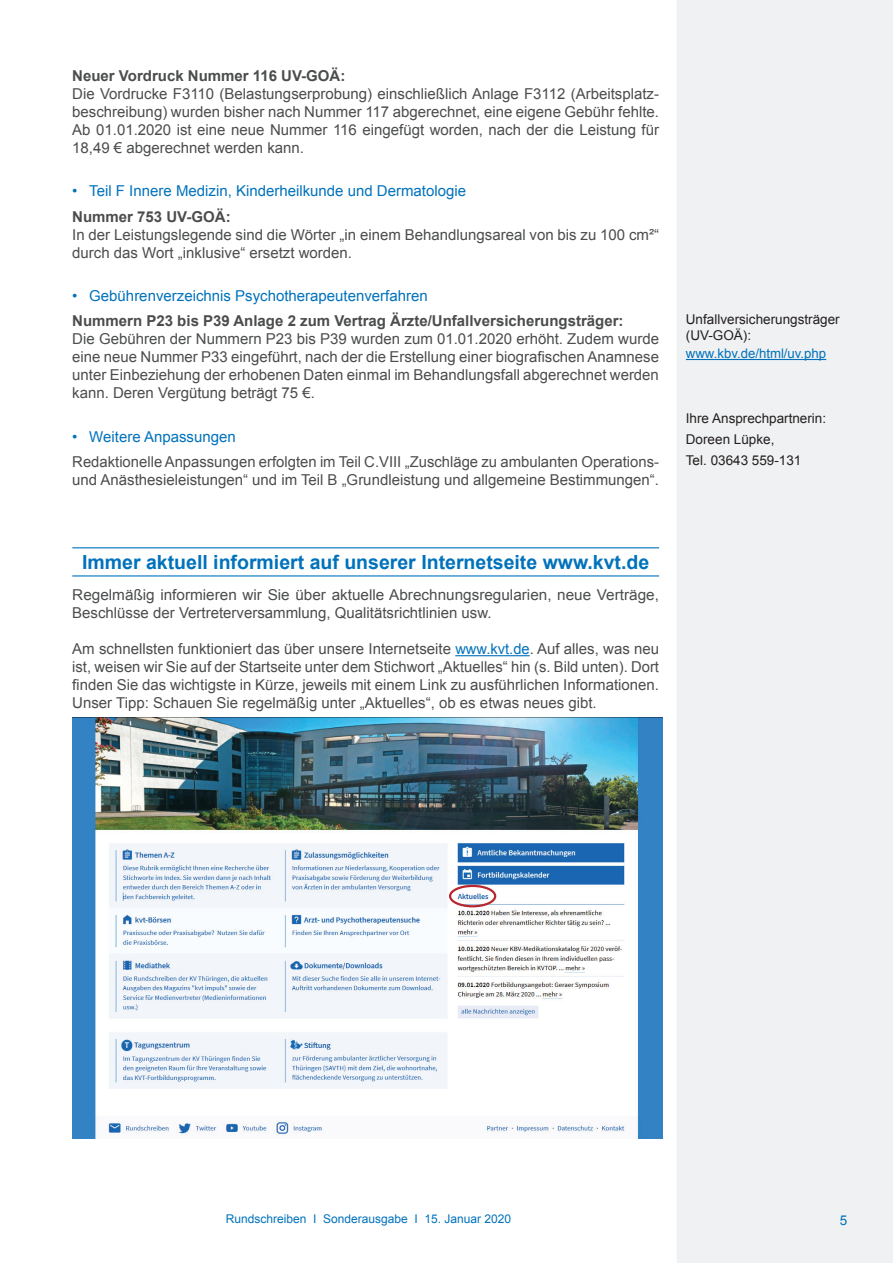
<style>
.page{position:relative;width:893px;height:1263px;background:#fff}
.page>*{position:absolute;margin:0;border:0;box-sizing:border-box;transform-origin:0 0}
.t1{font:700 19.5px "Arial";color:#0072bc}
.t2{font:15px/18px "Arial";color:#4b4c4d;text-align:justify}
.t3{font:15px "Arial";color:#0072bc}
.t4{font:700 15px "Arial";color:#4b4c4d}
.t5{font:13.5px/20.7px "Arial";color:#231f20}
.t6{font:13.5px "Arial";color:#0072bc}
.t7{font:13.2px "Arial";color:#0072bc}
.t8{font:12px "Arial";color:#0072bc}
.s1{font-size:14.7px;color:#0072bc}
</style>
<div class="page">
<div style="left:677px;top:0;width:216px;height:1263px;background:#f0f1f2"></div>
<hr style="left:72px;top:547px;width:587px;height:1px;background:#0072bc">
<hr style="left:72px;top:575px;width:587px;height:1px;background:#0072bc">
<hr style="left:455px;top:655px;width:75px;height:1px;background:#0072bc">
<hr style="left:686px;top:359px;width:140px;height:1px;background:#0072bc">
<img style="left:72px;top:717px;width:590px;height:421px">
<div style="left:449px;top:885px;width:47px;height:22px;border:2px solid #b7282e;border-radius:50%"></div>
<p class="t4" style="left:72px;top:65px;width:275px">Neuer Vordruck Nummer 116 UV-GOÄ:</p>
<p class="t2" style="left:72px;top:85px;width:588px">Die Vordrucke F3110 (Belastungserprobung) einschließlich Anlage F3112 (Arbeitsplatz&shy;beschreibung) wurden bisher nach Nummer 117 abgerechnet, eine eigene Gebühr fehlte.<br>Ab 01.01.2020 ist eine neue Nummer 116 eingefügt worden, nach der die Leistung für 18,49 € abgerechnet werden kann.</p>
<p class="t3" style="left:72px;top:181px;width:395px">• Teil F Innere Medizin, Kinderheilkunde und Dermatologie</p>
<p class="t4" style="left:72px;top:206px;width:160px">Nummer 753 UV-GOÄ:</p>
<p class="t2" style="left:72px;top:225px;width:588px">In der Leistungslegende sind die Wörter „in einem Behandlungsareal von bis zu 100 cm²“ durch das Wort „inklusive“ ersetzt worden.</p>
<p class="t3" style="left:72px;top:286px;width:357px">• Gebührenverzeichnis Psychotherapeutenverfahren</p>
<p class="t4" style="left:72px;top:311px;width:553px">Nummern P23 bis P39 Anlage 2 zum Vertrag Ärzte/Unfallversicherungsträger:</p>
<p class="t2" style="left:72px;top:330px;width:588px">Die Gebühren der Nummern P23 bis P39 wurden zum 01.01.2020 erhöht. Zudem wurde eine neue Nummer P33 eingeführt, nach der die Erstellung einer biografischen Anamnese unter Einbeziehung der erhobenen Daten einmal im Behandlungsfall abgerechnet werden kann. Deren Vergütung beträgt 75 €.</p>
<p class="t3" style="left:72px;top:427px;width:165px">• Weitere Anpassungen</p>
<p class="t2" style="left:72px;top:453px;width:588px">Redaktionelle Anpassungen erfolgten im Teil C.VIII „Zuschläge zu ambulanten Operations&shy;und Anästhesieleistungen“ und im Teil B „Grundleistung und allgemeine Bestimmungen“.</p>
<p class="t5" style="left:686px;top:311px;width:155px;line-height:16.5px">Unfallversicherungsträger (UV-GOÄ):</p>
<p class="t7" style="left:686px;top:345px;width:142px">www.kbv.de/html/uv.php</p>
<p class="t5" style="left:686px;top:408px;width:142px">Ihre Ansprechpartnerin:<br>Doreen Lüpke,<br>Tel. 03643 559-131</p>
<h1 class="t1" style="left:82px;top:549px;width:569px">Immer aktuell informiert auf unserer Internetseite www.kvt.de</h1>
<p class="t2" style="left:72px;top:586px;width:588px">Regelmäßig informieren wir Sie über aktuelle Abrechnungsregularien, neue Verträge,<br>Beschlüsse der Vertreterversammlung, Qualitätsrichtlinien usw.</p>
<p class="t2" style="left:72px;top:640px;width:588px">Am schnellsten funktioniert das über unsere Internetseite <span class="s1">www.kvt.de</span>. Auf alles, was neu ist, weisen wir Sie auf der Startseite unter dem Stichwort „Aktuelles“ hin (s. Bild unten). Dort finden Sie das wichtigste in Kürze, jeweils mit einem Link zu ausführlichen Informationen.<br>Unser Tipp: Schauen Sie regelmäßig unter „Aktuelles“, ob es etwas neues gibt.</p>
<p class="t8" style="left:226px;top:1211px;width:287px">Rundschreiben I Sonderausgabe I 15. Januar 2020</p>
<p class="t6" style="left:840px;top:1212px;width:9px">5</p>
</div>
